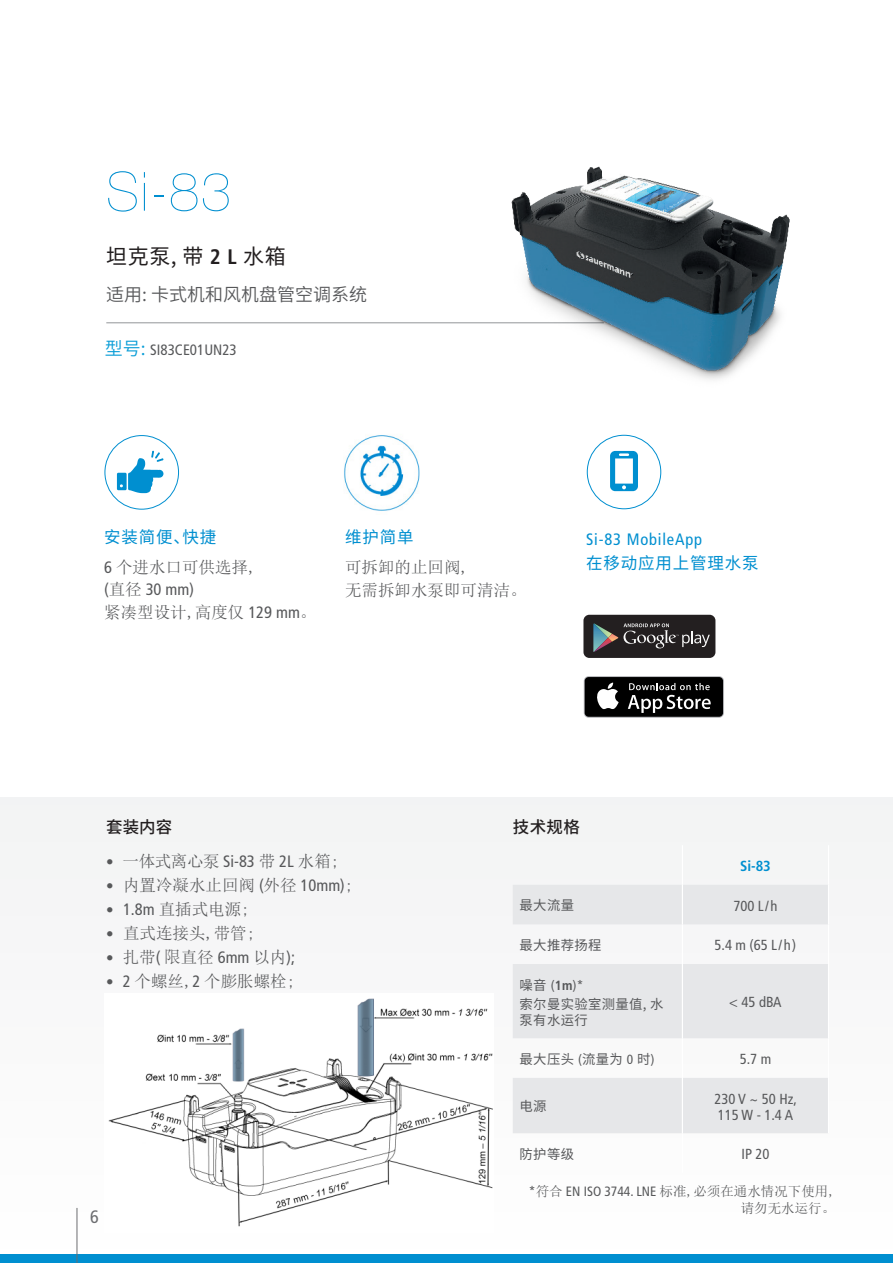
<style>
.page{position:relative;width:893px;height:1263px;background:#fff}
.page>*{position:absolute;margin:0;border:0;box-sizing:border-box;transform-origin:0 0}
.t1{font:200 54px "Helvetica Neue LT Std";color:#008fd0}
.t2{font:21px "Source Han Sans CN";color:#231f20}
.t3{font:18px "Source Han Sans CN";color:#57585a}
.t4{font:condensed 18px "Frutiger LT Std";color:#6c6d70}
.t5{font:16.5px "Sim Sun";color:#57585a}
.t6{font:16.5px "Source Han Sans CN";letter-spacing:.05em;color:#008fd0}
.t7{font:16.5px "Sim Sun";letter-spacing:-.025em;color:#57585a}
.t8{font:condensed 16.5px "Frutiger LT Std";letter-spacing:.05em;color:#008fd0}
.t9{font:condensed 16.5px "Frutiger LT Std";color:#57585a}
.t10{font:500 16.5px "Source Han Sans CN";letter-spacing:.01em;color:#231f20}
.t11{font:condensed 15px "Frutiger LT Std";color:#57585a}
.t12{font:condensed 14.55px "Frutiger LT Std";color:#57585a}
.t13{font:700 condensed 14.55px "Frutiger LT Std";color:#008fd0}
.t14{font:13.5px "Sim Sun";color:#57585a}
.t15{font:13.35px/15.8px "Source Han Sans CN";letter-spacing:.025em;color:#57585a}
.t16{font:condensed 13.35px "Frutiger LT Std";color:#57585a}
.s1{font-family:"Frutiger LT Std";font-weight:700;font-stretch:condensed}
.s2{font-family:"Source Han Sans CN";font-stretch:normal;font-size:18px;color:#089dd7}
.s3{font-family:"Frutiger LT Std";font-stretch:condensed}
.s4{font-family:"Sim Sun";font-stretch:normal}
.s5{font-family:"Frutiger LT Std";font-stretch:condensed;font-size:15px}
.s6{font-family:"Adobe Song Std";font-weight:300}
.s7{font-family:"Source Han Sans CN";font-stretch:normal}
.s8{font-weight:700}
</style>
<div class="page">
<div style="left:0;top:797px;width:893px;height:466px;background:#f7f7f8"></div>
<div style="left:0;top:1254px;width:893px;height:9px;background:#008fd0"></div>
<hr style="left:106px;top:322px;width:498px;height:1px;background:#939598">
<div style="left:105px;top:435px;width:74px;height:74px;border:1px solid #008fd0;border-radius:50%"></div>
<svg style="left:117px;top:451px;width:47px;height:42px"></svg>
<img style="left:485px;top:166px;width:305px;height:214px">
<svg style="left:513px;top:885px;width:315px;height:248px;fill:#e6e7e9"></svg>
<hr style="left:682px;top:845px;width:1px;height:40px;background:#fff">
<hr style="left:828px;top:845px;width:1px;height:40px;background:#fff">
<hr style="left:682px;top:885px;width:1px;height:39px;background:#fff">
<hr style="left:828px;top:885px;width:1px;height:39px;background:#fff">
<hr style="left:682px;top:924px;width:1px;height:40px;background:#fff">
<hr style="left:828px;top:924px;width:1px;height:40px;background:#fff">
<hr style="left:682px;top:964px;width:1px;height:74px;background:#fff">
<hr style="left:828px;top:964px;width:1px;height:74px;background:#fff">
<hr style="left:682px;top:1038px;width:1px;height:40px;background:#fff">
<hr style="left:828px;top:1038px;width:1px;height:40px;background:#fff">
<hr style="left:682px;top:1078px;width:1px;height:55px;background:#fff">
<hr style="left:828px;top:1078px;width:1px;height:55px;background:#fff">
<hr style="left:682px;top:1133px;width:1px;height:40px;background:#fff">
<hr style="left:77px;top:1208px;width:1px;height:55px;background:#6c6d70">
<img style="left:344px;top:435px;width:76px;height:76px">
<div style="left:587px;top:435px;width:74px;height:74px;border:1px solid #008fd0;border-radius:50%"></div>
<svg style="left:610px;top:451px;width:28px;height:40px"></svg>
<img style="left:108px;top:998px;width:385px;height:229px">
<div style="left:583px;top:615px;width:132px;height:43px;background:#231f20;border-radius:6px"></div>
<svg style="left:593px;top:623px;width:117px;height:29px"></svg>
<svg style="left:584px;top:676px;width:140px;height:42px"></svg>
<div style="left:585px;top:677px;width:138px;height:40px;background:#000;border-radius:4px"></div>
<svg style="left:597px;top:683px;width:22px;height:26px"></svg>
<svg style="left:628px;top:683px;width:83px;height:30px"></svg>
<p class="t1" style="left:106px;top:160px;width:126px">Si-83</p>
<p class="t2" style="left:106px;top:245px;width:181px">坦克泵, 带 <span class="s1">2 L</span> 水箱</p>
<p class="t3" style="left:106px;top:285px;width:262px">适用: 卡式机和风机盘管空调系统</p>
<p class="t11" style="left:105px;top:341px;width:134px"><span class="s2">型号:</span> SI83CE01UN23</p>
<p class="t6" style="left:104px;top:527px;width:114px">安装简便、快捷</p>
<p class="t6" style="left:345px;top:527px;width:70px">维护简单</p>
<p class="t5" style="left:345px;top:559px;width:125px">可拆卸的止回阀,</p>
<p class="t5" style="left:345px;top:582px;width:183px">无需拆卸水泵即可清洁。</p>
<p class="t5" style="left:104px;top:558px;width:154px"><span class="s3">6</span> 个进水口可供选择,</p>
<p class="t9" style="left:104px;top:580px;width:91px">(<span class="s4">直径</span> 30 mm)</p>
<p class="t5" style="left:104px;top:603px;width:214px">紧凑型设计,高度仅 <span class="s3">129 mm</span>。</p>
<p class="t8" style="left:586px;top:530px;width:117px">Si-83 MobileApp</p>
<p class="t6" style="left:586px;top:554px;width:174px">在移动应用上管理水泵</p>
<p class="t10" style="left:106px;top:818px;width:67px">套装内容</p>
<p class="t10" style="left:513px;top:818px;width:69px">技术规格</p>
<p class="t7" style="left:106px;top:853px;width:234px"><span class="s5">•</span> 一体式离心泵 <span class="s3">Si-83</span> 带 <span class="s3">2L</span> 水箱;</p>
<p class="t5" style="left:106px;top:877px;width:248px"><span class="s5">•</span> 内置冷凝水止回阀 <span class="s3">(</span>外径 <span class="s3">10mm)</span>;</p>
<p class="t5" style="left:106px;top:901px;width:145px"><span class="s5">•</span> <span class="s3">1.8m</span> 直插式电源;</p>
<p class="t5" style="left:106px;top:925px;width:150px"><span class="s5">•</span> 直式连接头,带管;</p>
<p class="t5" style="left:106px;top:949px;width:190px"><span class="s5">•</span> 扎带<span class="s3">(</span> <span class="s6">限</span>直径 <span class="s3">6mm</span> 以内<span class="s3">);</span></p>
<p class="t5" style="left:106px;top:973px;width:190px"><span class="s5">•</span> <span class="s3">2</span> 个螺丝,<span class="s3">2</span> 个膨胀螺栓;</p>
<p class="t4" style="left:90px;top:1206px;width:10px">6</p>
<p class="t13" style="left:740px;top:857px;width:32px">Si-83</p>
<p class="t15" style="left:520px;top:898px;width:56px">最大流量</p>
<p class="t12" style="left:733px;top:897px;width:46px">700 L/h</p>
<p class="t15" style="left:520px;top:937px;width:83px">最大推荐扬程</p>
<p class="t12" style="left:715px;top:937px;width:83px">5.4 m (65 L/h)</p>
<p class="t16" style="left:520px;top:977px;width:65px"><span class="s7">噪音</span> (<span class="s8">1m</span>)*</p>
<p class="t15" style="left:520px;top:996px;width:145px">索尔曼实验室测量值, 水泵有水运行</p>
<p class="t12" style="left:729px;top:994px;width:54px">&lt; 45 dBA</p>
<p class="t15" style="left:520px;top:1051px;width:136px">最大压头 <span class="s3">(</span>流量为 <span class="s3">0</span> 时<span class="s3">)</span></p>
<p class="t12" style="left:740px;top:1050px;width:33px">5.7 m</p>
<p class="t15" style="left:520px;top:1099px;width:29px">电源</p>
<p class="t12" style="left:715px;top:1090px;width:84px">230 V ~ 50 Hz,</p>
<p class="t12" style="left:718px;top:1106px;width:77px">115 W - 1.4 A</p>
<p class="t15" style="left:520px;top:1146px;width:56px">防护等级</p>
<p class="t12" style="left:741px;top:1145px;width:30px">IP 20</p>
<p class="t14" style="left:529px;top:1185px;width:308px"><span class="s3">*</span>符合 <span class="s3">EN ISO 3744. LNE</span> 标准,必须在通水情况下使用,</p>
<p class="t14" style="left:741px;top:1201px;width:96px">请勿无水运行。</p>
</div>
